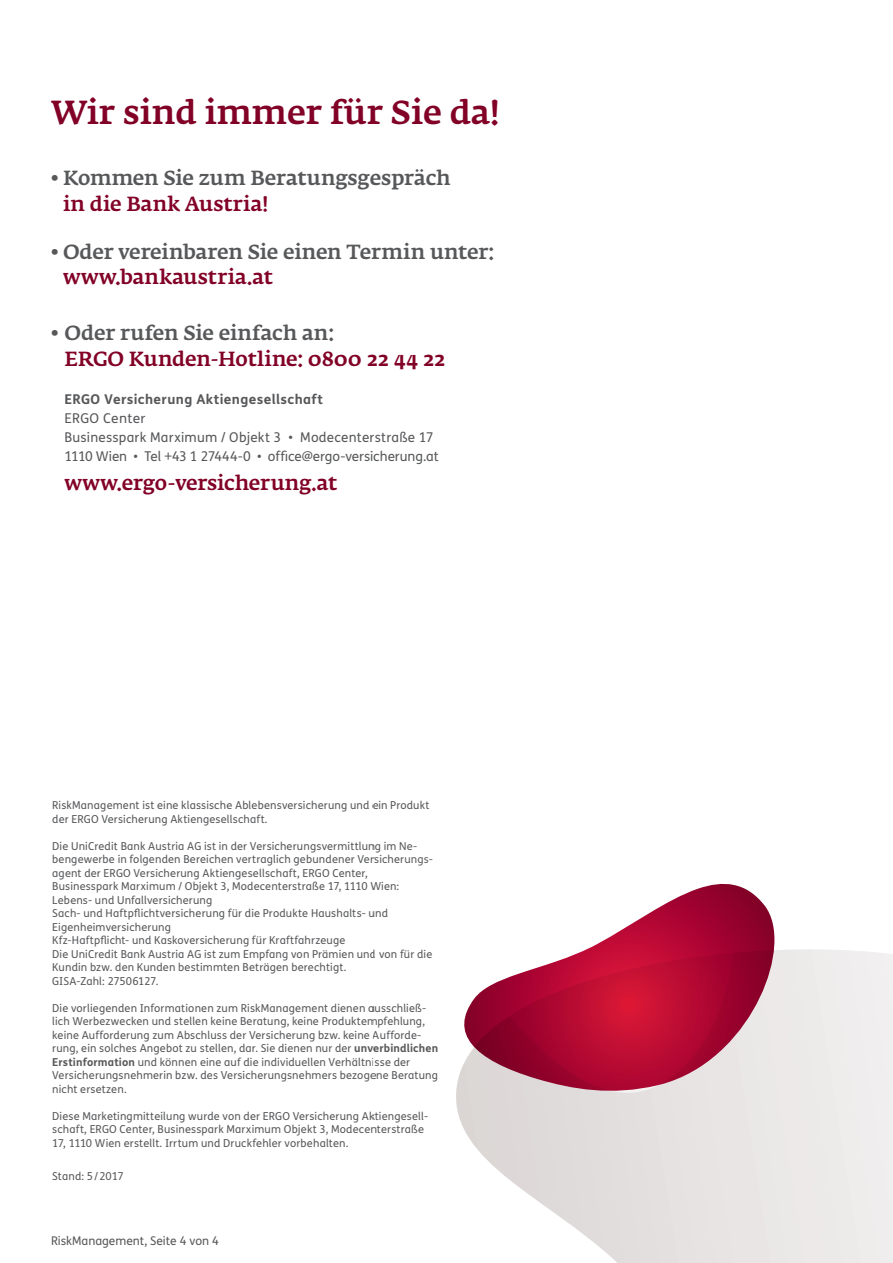
<style>
.page{position:relative;width:893px;height:1263px;background:#fff}
.page>*{position:absolute;margin:0;border:0;box-sizing:border-box;transform-origin:0 0}
.t1{font:500 33px "Fedra Serif A Pro";letter-spacing:.005em;color:#820126}
.t2{font:500 20.25px "Fedra Serif A Pro";letter-spacing:-.005em;color:#57585a}
.t3{font:500 20.25px "Fedra Serif A Pro";letter-spacing:-.005em;color:#820126}
.t4{font:13.5px/19.2px "FS Me";letter-spacing:.015em;color:#57585a}
.t5{font:700 13.5px "FS Me";letter-spacing:.025em;color:#57585a}
.t6{font:12px "FS Me";color:#57585a}
.t7{font:10.95px/13.5px "FS Me";letter-spacing:.015em;color:#57585a}
.s1{font-weight:700}
</style>
<div class="page">
<svg style="left:473px;top:949px;width:420px;height:314px"></svg>
<svg style="left:456px;top:949px;width:347px;height:195px;background:#e4e0df"></svg>
<svg style="left:456px;top:883px;width:339px;height:213px"></svg>
<h1 class="t1" style="left:51px;top:94px;width:450px">Wir sind immer für Sie da!</h1>
<h2 class="t2" style="left:51px;top:166px;width:401px">• Kommen Sie zum Beratungsgespräch</h2>
<h2 class="t3" style="left:63px;top:192px;width:207px">in die Bank Austria!</h2>
<h2 class="t2" style="left:51px;top:240px;width:445px">• Oder vereinbaren Sie einen Termin unter:</h2>
<h2 class="t3" style="left:63px;top:265px;width:211px">www.bankaustria.at</h2>
<h2 class="t2" style="left:51px;top:321px;width:285px">• Oder rufen Sie einfach an:</h2>
<h2 class="t3" style="left:65px;top:347px;width:382px">ERGO Kunden-Hotline: 0800 22 44 22</h2>
<p class="t5" style="left:65px;top:389px;width:260px">ERGO Versicherung Aktiengesellschaft</p>
<p class="t4" style="left:65px;top:408px;width:376px">ERGO Center<br>Businesspark Marximum / Objekt 3 • Modecenterstraße 17<br>1110 Wien • Tel +43 1 27444-0 • office@ergo-versicherung.at</p>
<h2 class="t3" style="left:65px;top:471px;width:274px">www.ergo-versicherung.at</h2>
<p class="t7" style="left:52px;top:798px;width:379px">RiskManagement ist eine klassische Ablebensversicherung und ein Produkt der ERGO Versicherung Aktiengesellschaft.</p>
<p class="t7" style="left:52px;top:839px;width:382px">Die UniCredit Bank Austria AG ist in der Versicherungsvermittlung im Ne&shy;bengewerbe in folgenden Bereichen vertraglich gebundener Versicherungs&shy;agent der ERGO Versicherung Aktiengesellschaft, ERGO Center, Businesspark Marximum / Objekt 3, Modecenterstraße 17, 1110 Wien:<br>Lebens- und Unfallversicherung<br>Sach- und Haftpflichtversicherung für die Produkte Haushalts- und Eigenheimversicherung<br>Kfz-Haftpflicht- und Kaskoversicherung für Kraftfahrzeuge<br>Die UniCredit Bank Austria AG ist zum Empfang von Prämien und von für die Kundin bzw. den Kunden bestimmten Beträgen berechtigt.<br>GISA-Zahl: 27506127.</p>
<p class="t7" style="left:52px;top:1001px;width:387px">Die vorliegenden Informationen zum RiskManagement dienen ausschließ&shy;lich Werbezwecken und stellen keine Beratung, keine Produktempfehlung, keine Aufforderung zum Abschluss der Versicherung bzw. keine Aufforde&shy;rung, ein solches Angebot zu stellen, dar. Sie dienen nur der <span class="s1">unverbindlichen Erstinformation</span> und können eine auf die individuellen Verhältnisse der Versicherungsnehmerin bzw. des Versicherungsnehmers bezogene Beratung nicht ersetzen.</p>
<p class="t7" style="left:52px;top:1109px;width:377px">Diese Marketingmitteilung wurde von der ERGO Versicherung Aktiengesell&shy;schaft, ERGO Center, Businesspark Marximum Objekt 3, Modecenterstraße<br>17, 1110 Wien erstellt. Irrtum und Druckfehler vorbehalten.</p>
<p class="t7" style="left:52px;top:1169px;width:73px">Stand: 5/2017</p>
<p class="t6" style="left:51px;top:1233px;width:169px">RiskManagement, Seite 4 von 4</p>
</div>
